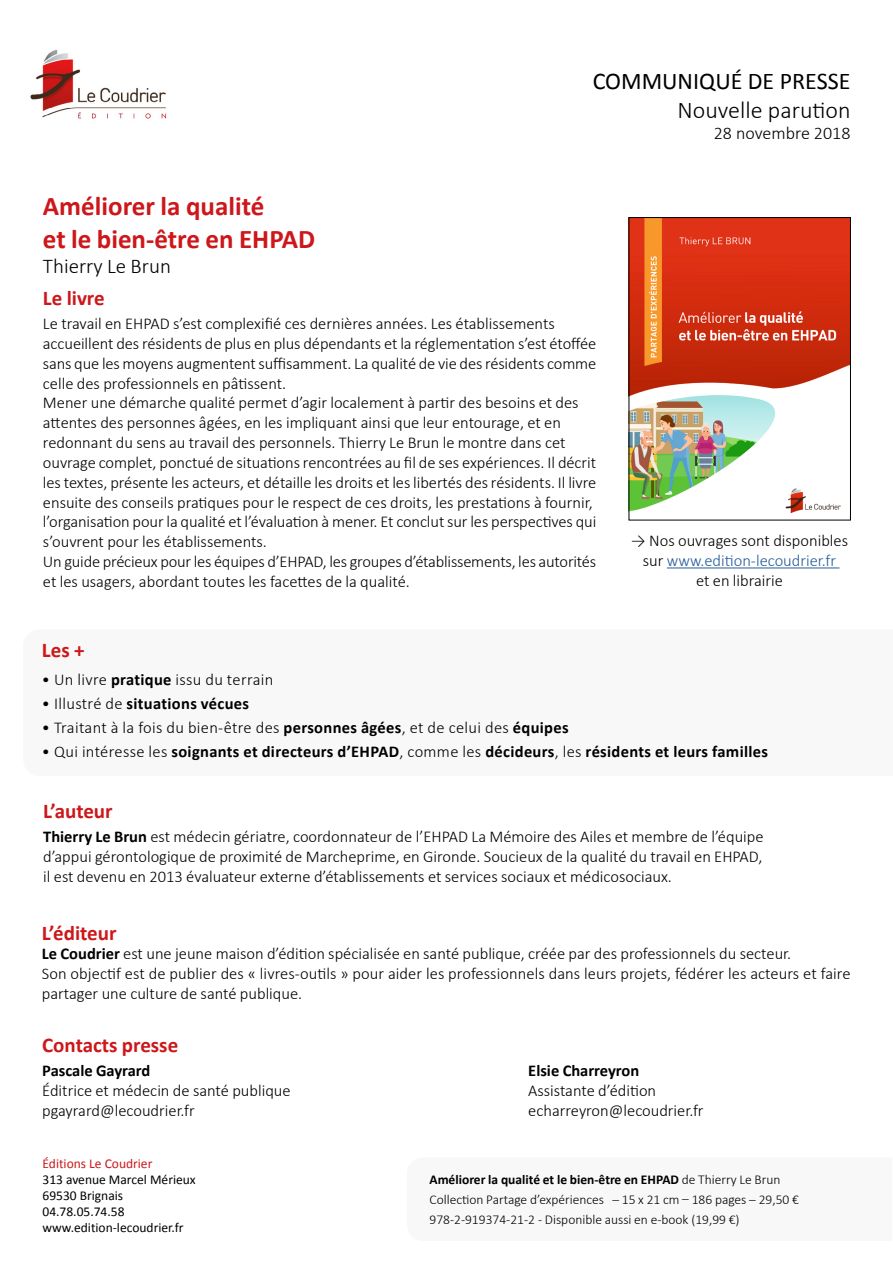
<style>
.page{position:relative;width:893px;height:1263px;background:#fff}
.page>*{position:absolute;margin:0;border:0;box-sizing:border-box;transform-origin:0 0}
.t1{font:700 27px/32.4px "Calibri";color:#cd171a}
.t2{font:24px "Calibri";color:#000}
.t3{font:300 24px "Calibri";color:#000}
.t4{font:700 21px "Calibri";color:#cd171a}
.t5{font:300 21px "Calibri";color:#000}
.t6{font:300 18px "Calibri";color:#000}
.t7{font:300 16.5px/19.8px "Calibri";color:#000}
.t8{font:700 16.5px "Calibri";letter-spacing:.02em;color:#000}
.t9{font:300 16.5px "Calibri";letter-spacing:.02em;color:#000}
.t10{font:700 16.5px "Calibri";color:#000}
.t11{font:300 13.5px/19.8px "Calibri";color:#000}
.t12{font:13.5px/16.2px "Calibri";color:#000}
.t13{font:13.5px "Calibri";color:#cd171a}
.s1{color:#275b9b}
.s2{font-weight:700}
.s3{font-weight:300}
</style>
<div class="page">
<img style="left:30px;top:50px;width:137px;height:69px">
<img style="left:631px;top:219px;width:218px;height:295px">
<div style="left:629px;top:217px;width:222px;height:303px;border:1px solid #000"></div>
<hr style="left:667px;top:567px;width:172px;height:1px;background:#275b9b">
<h2 class="t2" style="left:593px;top:64px;width:259px">COMMUNIQUÉ DE PRESSE</h2>
<h2 class="t3" style="left:678px;top:95px;width:174px">Nouvelle parution</h2>
<p class="t6" style="left:714px;top:122px;width:138px">28 novembre 2018</p>
<h1 class="t1" style="left:43px;top:189px;width:274px">Améliorer la qualité<br>et le bien-être en EHPAD</h1>
<p class="t5" style="left:43px;top:253px;width:129px">Thierry Le Brun</p>
<p class="t4" style="left:43px;top:283px;width:63px">Le livre</p>
<p class="t7" style="left:43px;top:314px;width:555px">Le travail en EHPAD s’est complexifié ces dernières années. Les établissements accueillent des résidents de plus en plus dépendants et la réglementation s’est étoffée sans que les moyens augmentent suffisamment. La qualité de vie des résidents comme celle des professionnels en pâtissent.<br>Mener une démarche qualité permet d’agir localement à partir des besoins et des attentes des personnes âgées, en les impliquant ainsi que leur entourage, et en redonnant du sens au travail des personnels. Thierry Le Brun le montre dans cet ouvrage complet, ponctué de situations rencontrées au fil de ses expériences. Il décrit les textes, présente les acteurs, et détaille les droits et les libertés des résidents. Il livre ensuite des conseils pratiques pour le respect de ces droits, les prestations à fournir, l’organisation pour la qualité et l’évaluation à mener. Et conclut sur les perspectives qui s’ouvrent pour les établissements.<br>Un guide précieux pour les équipes d’EHPAD, les groupes d’établissements, les autorités et les usagers, abordant toutes les facettes de la qualité.</p>
<p class="t7" style="left:631px;top:530px;width:219px;text-align:center">→ Nos ouvrages sont disponibles sur <span class="s1">www.edition-lecoudrier.fr<br></span>et en librairie</p>
<p class="t4" style="left:42px;top:635px;width:44px">Les +</p>
<p class="t9" style="left:42px;top:669px;width:233px">• Un livre <span class="s2">pratique</span> issu du terrain</p>
<p class="t8" style="left:42px;top:692px;width:209px"><span class="s3">• Illustré de</span> situations vécues</p>
<p class="t9" style="left:42px;top:717px;width:528px">• Traitant à la fois du bien-être des <span class="s2">personnes âgées</span>, et de celui des <span class="s2">équipes</span></p>
<p class="t8" style="left:42px;top:740px;width:728px"><span class="s3">• Qui intéresse les</span> soignants et directeurs d’EHPAD<span class="s3">, comme les</span> décideurs<span class="s3">, les</span> résidents et leurs familles</p>
<p class="t4" style="left:43px;top:796px;width:71px">L’auteur</p>
<p class="t7" style="left:43px;top:827px;width:722px;text-align:justify"><span class="s2">Thierry Le Brun</span> est médecin gériatre, coordonnateur de l’EHPAD La Mémoire des Ailes et membre de l’équipe d’appui gérontologique de proximité de Marcheprime, en Gironde. Soucieux de la qualité du travail en EHPAD, il est devenu en 2013 évaluateur externe d’établissements et services sociaux et médicosociaux.</p>
<p class="t4" style="left:42px;top:918px;width:76px">L’éditeur</p>
<p class="t7" style="left:42px;top:944px;width:810px"><span class="s2">Le Coudrier</span> est une jeune maison d’édition spécialisée en santé publique, créée par des professionnels du secteur.<br>Son objectif est de publier des « livres-outils » pour aider les professionnels dans leurs projets, fédérer les acteurs et faire partager une culture de santé publique.</p>
<p class="t4" style="left:42px;top:1030px;width:138px">Contacts presse</p>
<p class="t10" style="left:42px;top:1059px;width:110px">Pascale Gayrard</p>
<p class="t10" style="left:528px;top:1059px;width:113px">Elsie Charreyron</p>
<p class="t7" style="left:42px;top:1080px;width:250px">Éditrice et médecin de santé publique</p>
<p class="t7" style="left:528px;top:1080px;width:129px">Assistante d’édition</p>
<p class="t7" style="left:42px;top:1100px;width:154px">pgayrard@lecoudrier.fr</p>
<p class="t7" style="left:528px;top:1100px;width:177px">echarreyron@lecoudrier.fr</p>
<p class="t13" style="left:43px;top:1154px;width:111px">Éditions Le Coudrier</p>
<p class="t12" style="left:43px;top:1171px;width:155px">313 avenue Marcel Mérieux<br>69530 Brignais<br>04.78.05.74.58 www.edition-lecoudrier.fr</p>
<p class="t11" style="left:429px;top:1170px;width:371px"><span class="s2">Améliorer la qualité et le bien-être en EHPAD</span> de Thierry Le Brun<br>Collection Partage d’expériences – 15 x 21 cm 186 pages – 29,50 €<br>978-2-919374-21-2 - Disponible aussi en e-book (19,99 €)</p>
</div>
